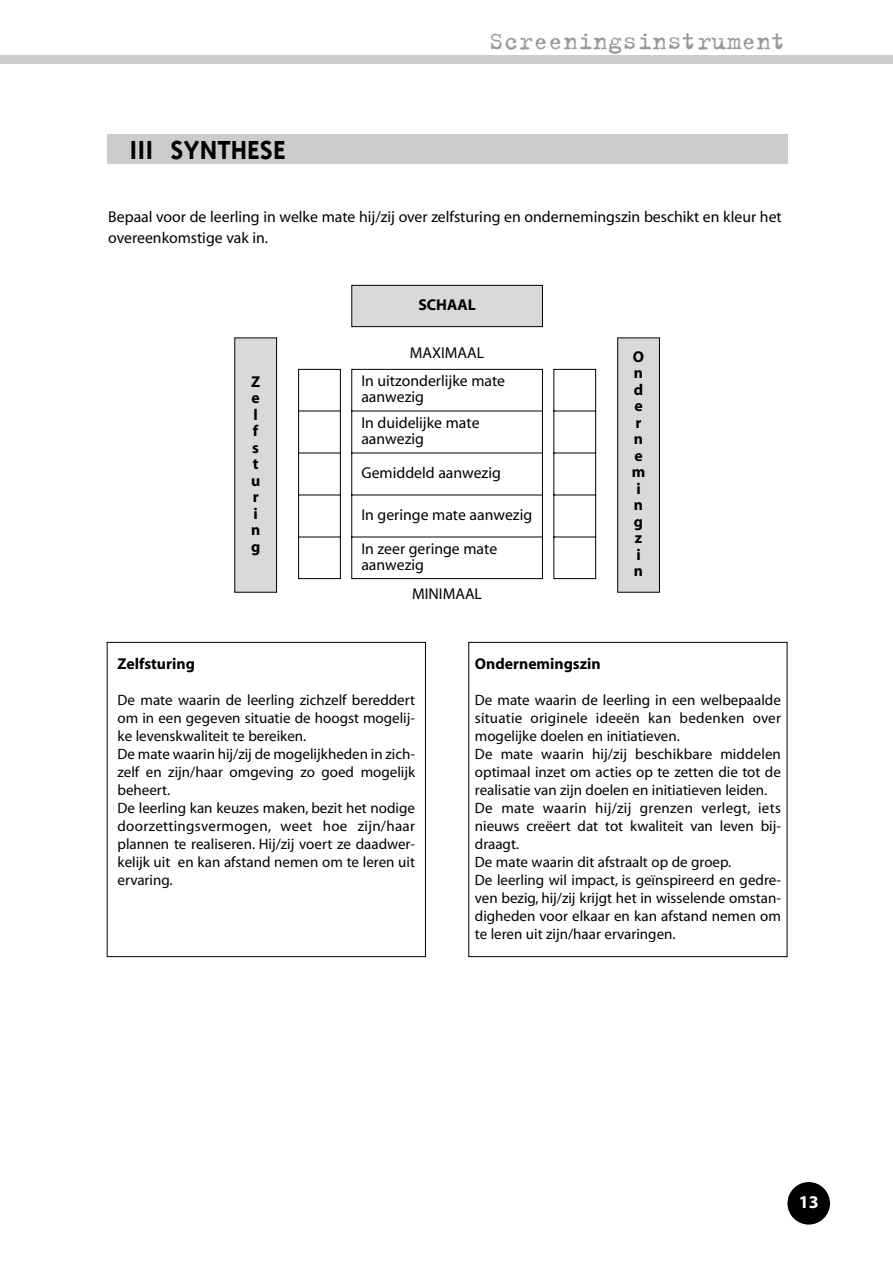
<style>
.page{position:relative;width:893px;height:1263px;background:#fff}
.page>*{position:absolute;margin:0;border:0;box-sizing:border-box;transform-origin:0 0}
.t1{font:700 30px "Triplex";color:#000}
.t2{font:27px "Trixie";color:#999}
.t3{font:700 18px "Myriad";color:#fff}
.t4{font:15.75px/28.2px "Myriad";color:#000}
.t5{font:700 15.75px/16.5px "Myriad";color:#000}
.t6{font:15px/18px "Myriad";color:#000}
</style>
<div class="page">
<div style="left:0;top:55px;width:892px;height:9px;background:#ccc"></div>
<div style="left:787px;top:1182px;width:43px;height:43px;background:#000;border-radius:50%"></div>
<div style="left:107px;top:134px;width:680px;height:29px;background:#ccc"></div>
<div style="left:107px;top:642px;width:319px;height:315px;border:1px solid #000"></div>
<div style="left:468px;top:642px;width:319px;height:315px;border:1px solid #000"></div>
<div style="left:235px;top:338px;width:41px;height:254px;background:#d9d9d9"></div>
<div style="left:234px;top:338px;width:43px;height:255px;border:1px solid #000"></div>
<div style="left:352px;top:286px;width:190px;height:40px;background:#d9d9d9"></div>
<div style="left:351px;top:285px;width:192px;height:42px;border:1px solid #000"></div>
<svg style="left:298px;top:337px;width:362px;height:256px"></svg>
<h1 class="t1" style="left:129px;top:138px;width:158px">III SYNTHESE</h1>
<h2 class="t2" style="left:489px;top:32px;width:298px">Screeningsinstrument</h2>
<p class="t4" style="left:108px;top:207px;width:675px;line-height:21px">Bepaal voor de leerling in welke mate hij/zij over zelfsturing en ondernemingszin beschikt en kleur het overeenkomstige vak in.</p>
<p class="t5" style="left:251px;top:374px;width:11px">Z e l f s t u r i n g</p>
<p class="t5" style="left:418px;top:298px;width:59px">SCHAAL</p>
<p class="t4" style="left:361px;top:339px;width:145px;text-indent:48px">MAXIMAAL<br>In uitzonderlijke mate</p>
<p class="t4" style="left:361px;top:386px;width:120px;line-height:25.5px">aanwezig<br>In duidelijke mate</p>
<p class="t4" style="left:361px;top:423px;width:141px;line-height:33.8px">aanwezig<br>Gemiddeld aanwezig</p>
<p class="t4" style="left:361px;top:499px;width:172px;line-height:33.8px">In geringe mate aanwezig<br>In zeer geringe mate</p>
<p class="t4" style="left:412px;top:552px;width:71px;text-indent:-51px">aanwezig<br>MINIMAAL</p>
<p class="t5" style="left:631px;top:350px;width:15px">O n d e r n e m i n g z i n</p>
<p class="t5" style="left:117px;top:656px;width:79px">Zelfsturing</p>
<p class="t6" style="left:117px;top:692px;width:299px">De mate waarin de leerling zichzelf bereddert om in een gegeven situatie de hoogst mogelij&shy;ke levenskwaliteit te bereiken.<br>De mate waarin hij/zij de mogelijkheden in zich&shy;zelf en zijn/haar omgeving zo goed mogelijk beheert.<br>De leerling kan keuzes maken, bezit het nodige doorzettingsvermogen, weet hoe zijn/haar plannen te realiseren. Hij/zij voert ze daadwer&shy;kelijk uit en kan afstand nemen om te leren uit ervaring.</p>
<p class="t5" style="left:475px;top:656px;width:127px">Ondernemingszin</p>
<p class="t6" style="left:475px;top:692px;width:307px">De mate waarin de leerling in een welbepaalde situatie originele ideeën kan bedenken over mogelijke doelen en initiatieven.<br>De mate waarin hij/zij beschikbare middelen optimaal inzet om acties op te zetten die tot de realisatie van zijn doelen en initiatieven leiden.<br>De mate waarin hij/zij grenzen verlegt, iets nieuws creëert dat tot kwaliteit van leven bij&shy;draagt.<br>De mate waarin dit afstraalt op de groep.<br>De leerling wil impact, is geïnspireerd en gedre&shy;ven bezig, hij/zij krijgt het in wisselende omstan&shy;digheden voor elkaar en kan afstand nemen om te leren uit zijn/haar ervaringen.</p>
<p class="t3" style="left:798px;top:1195px;width:21px">13</p>
</div>
